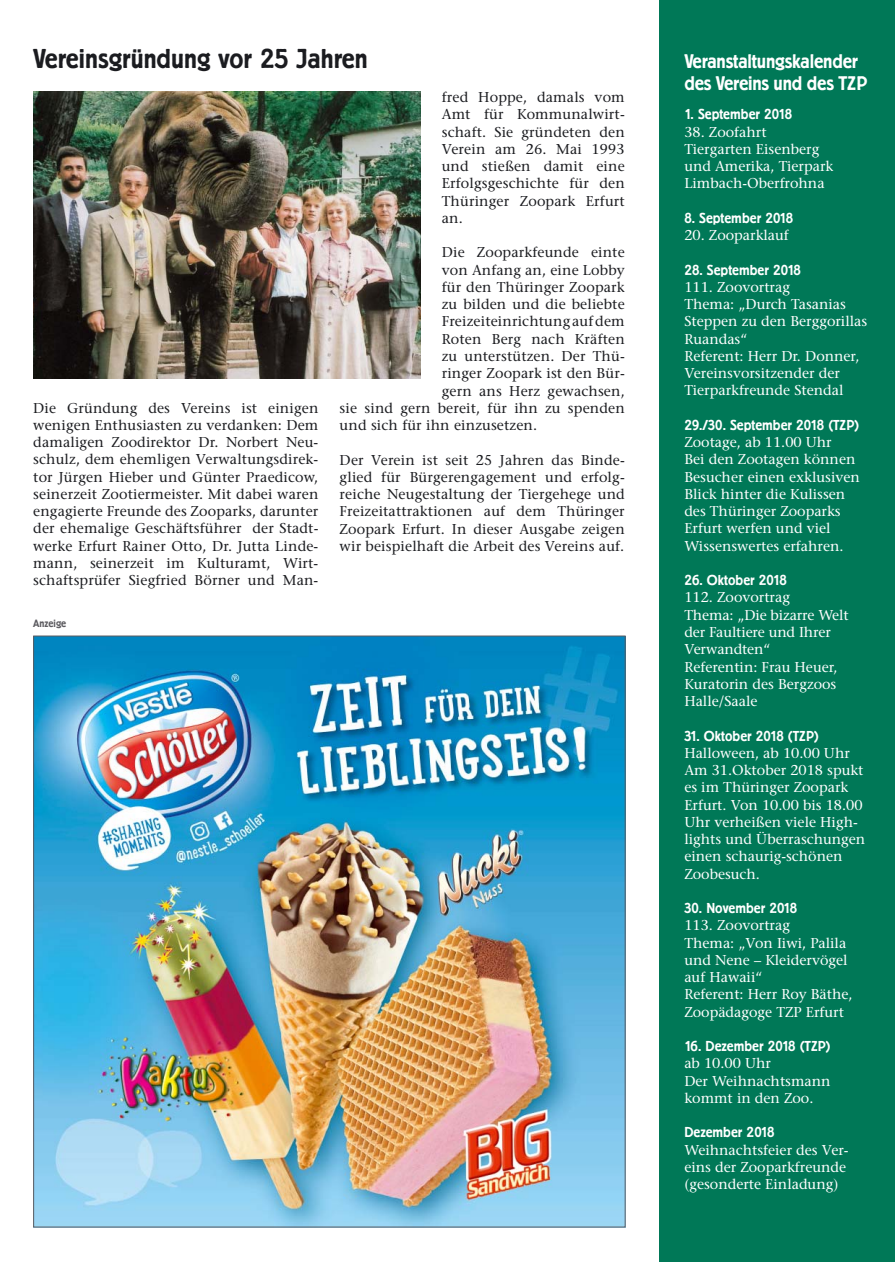
<style>
.page{position:relative;width:895px;height:1262px;background:#fff}
.page>*{position:absolute;margin:0;border:0;box-sizing:border-box;transform-origin:0 0}
.t1{font:500 27px "Berliner Grotesk";color:#1b1c20}
.t2{font:500 19.5px/22.5px "Berliner Grotesk";letter-spacing:-.01em;color:#fff}
.t3{font:14.25px/17.2px "Stone Serif";letter-spacing:.01em;color:#1b1c20;text-align:justify}
.t4{font:14.25px/17.2px "Stone Serif";color:#fff}
.t5{font:500 14.25px "Berliner Grotesk";color:#fff}
.t6{font:500 10.5px "Berliner Grotesk";color:#5c5b60}
</style>
<div class="page">
<img style="left:33px;top:92px;width:387px;height:286px">
<div style="left:658px;top:0;width:236px;height:1262px;background:#007857"></div>
<img style="left:35px;top:638px;width:588px;height:587px">
<h1 class="t1" style="left:33px;top:48px;width:336px">Vereinsgründung vor 25 Jahren</h1>
<p class="t3" style="left:33px;top:401px;width:286px">Die Gründung des Vereins ist einigen wenigen Enthusiasten zu verdanken: Dem damaligen Zoodirektor Dr. Norbert Neu&shy;schulz, dem ehemligen Verwaltungsdirek&shy;tor Jürgen Hieber und Günter Praedicow, seinerzeit Zootiermeister. Mit dabei waren engagierte Freunde des Zooparks, darunter der ehemalige Geschäftsführer der Stadt&shy;werke Erfurt Rainer Otto, Dr. Jutta Linde&shy;mann, seinerzeit im Kulturamt, Wirt&shy;schaftsprüfer Siegfried Börner und Man-</p>
<p class="t6" style="left:33px;top:620px;width:35px">Anzeige</p>
<p class="t3" style="left:441px;top:90px;width:184px">fred Hoppe, damals vom Amt für Kommunalwirt&shy;schaft. Sie gründeten den Verein am 26. Mai 1993 und stießen damit eine Erfolgsgeschichte für den Thüringer Zoopark Erfurt an.</p>
<p class="t3" style="left:441px;top:245px;width:184px">Die Zooparkfeunde einte</p>
<p class="t3" style="left:441px;top:263px;width:184px">von Anfang an, eine Lobby</p>
<p class="t3" style="left:441px;top:280px;width:184px">für den Thüringer Zoopark</p>
<p class="t3" style="left:441px;top:297px;width:184px">zu bilden und die beliebte</p>
<p class="t3" style="left:441px;top:314px;width:184px">Freizeiteinrichtung auf dem</p>
<p class="t3" style="left:441px;top:332px;width:184px">Roten Berg nach Kräften</p>
<p class="t3" style="left:441px;top:349px;width:184px">zu unterstützen. Der Thü-</p>
<p class="t3" style="left:441px;top:366px;width:184px">ringer Zoopark ist den Bür-</p>
<p class="t3" style="left:441px;top:383px;width:184px">gern ans Herz gewachsen,</p>
<p class="t3" style="left:339px;top:401px;width:286px">sie sind gern bereit, für ihn zu spenden</p>
<p class="t3" style="left:339px;top:418px;width:199px">und sich für ihn einzusetzen.</p>
<p class="t3" style="left:339px;top:452px;width:286px">Der Verein ist seit 25 Jahren das Binde&shy;glied für Bürgerengagement und erfolg&shy;reiche Neugestaltung der Tiergehege und Freizeitattraktionen auf dem Thüringer Zoopark Erfurt. In dieser Ausgabe zeigen wir beispielhaft die Arbeit des Vereins auf.</p>
<h2 class="t2" style="left:684px;top:51px;width:184px">Veranstaltungskalender des Vereins und des TZP</h2>
<p class="t5" style="left:684px;top:109px;width:109px">1. September 2018</p>
<p class="t4" style="left:684px;top:125px;width:150px">38. Zoofahrt<br>Tiergarten Eisenberg und Amerika, Tierpark<br>Limbach-Oberfrohna</p>
<p class="t5" style="left:684px;top:213px;width:110px">8. September 2018</p>
<p class="t4" style="left:684px;top:228px;width:106px">20. Zooparklauf</p>
<p class="t5" style="left:684px;top:265px;width:118px">28. September 2018</p>
<p class="t4" style="left:684px;top:280px;width:184px">111. Zoovortrag<br>Thema: „Durch Tasanias<br>Steppen zu den Berggorillas<br>Ruandas“<br>Referent: Herr Dr. Donner,<br>Vereinsvorsitzender der<br>Tierparkfreunde Stendal</p>
<p class="t5" style="left:684px;top:420px;width:176px">29./30. September 2018 (TZP)</p>
<p class="t4" style="left:684px;top:435px;width:177px">Zootage, ab 11.00 Uhr<br>Bei den Zootagen können<br>Besucher einen exklusiven<br>Blick hinter die Kulissen des Thüringer Zooparks<br>Erfurt werfen und viel<br>Wissenswertes erfahren.</p>
<p class="t5" style="left:684px;top:575px;width:104px">26. Oktober 2018</p>
<p class="t4" style="left:684px;top:590px;width:166px">112. Zoovortrag<br>Thema: „Die bizarre Welt der Faultiere und Ihrer<br>Verwandten“<br>Referentin: Frau Heuer,<br>Kuratorin des Bergzoos<br>Halle/Saale</p>
<p class="t5" style="left:684px;top:730px;width:136px">31. Oktober 2018 (TZP)</p>
<p class="t4" style="left:684px;top:746px;width:182px">Halloween, ab 10.00 Uhr<br>Am 31.Oktober 2018 spukt es im Thüringer Zoopark<br>Erfurt. Von 10.00 bis 18.00<br>Uhr verheißen viele High&shy;lights und Überraschungen einen schaurig-schönen<br>Zoobesuch.</p>
<p class="t5" style="left:684px;top:903px;width:114px">30. November 2018</p>
<p class="t4" style="left:684px;top:918px;width:170px">113. Zoovortrag<br>Thema: „Von Iiwi, Palila und Nene – Kleidervögel auf Hawaii“<br>Referent: Herr Roy Bäthe,<br>Zoopädagoge TZP Erfurt</p>
<p class="t5" style="left:684px;top:1041px;width:148px">16. Dezember 2018 (TZP)</p>
<p class="t4" style="left:684px;top:1056px;width:148px">ab 10.00 Uhr<br>Der Weihnachtsmann kommt in den Zoo.</p>
<p class="t5" style="left:684px;top:1127px;width:92px">Dezember 2018</p>
<p class="t4" style="left:684px;top:1143px;width:166px">Weihnachtsfeier des Ver&shy;eins der Zooparkfreunde (gesonderte Einladung)</p>
</div>
